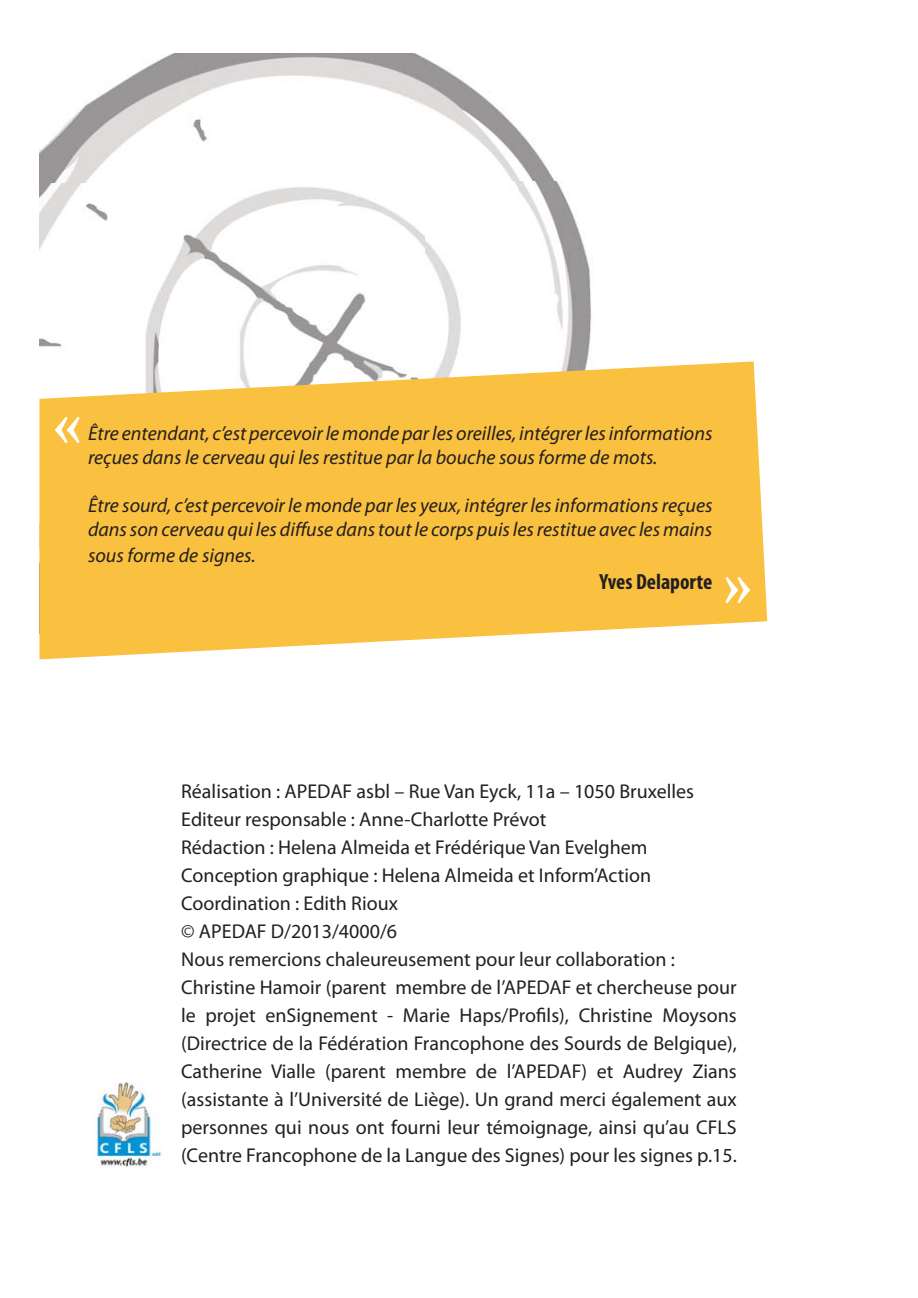
<style>
.page{position:relative;width:918px;height:1298px;background:#fff}
.page>*{position:absolute;margin:0;border:0;box-sizing:border-box;transform-origin:0 0}
.t1{font:600 70px "Minion Pro";color:#fff}
.t2{font:700 condensed 22px "Myriad Pro";color:#231f20}
.t3{font:20px/28px "Myriad Pro";color:#231f20}
.t4{font:italic 20px/24px "Myriad Pro";color:#231f20}
</style>
<div class="page">
<img style="left:39px;top:54px;width:553px;height:307px">
<svg style="left:39px;top:361px;width:728px;height:298px;background:#f9c758"></svg>
<img style="left:96px;top:1082px;width:66px;height:85px">
<h1 class="t1" style="left:51px;top:380px;width:33px">«</h1>
<p class="t4" style="left:88px;top:423px;width:626px">Être entendant, c’est percevoir le monde par les oreilles, intégrer les informations reçues dans le cerveau qui les restitue par la bouche sous forme de mots.</p>
<p class="t4" style="left:88px;top:495px;width:626px">Être sourd, c’est percevoir le monde par les yeux, intégrer les informations reçues dans son cerveau qui les diffuse dans tout le corps puis les restitue avec les mains</p>
<p class="t4" style="left:88px;top:545px;width:169px">sous forme de signes.</p>
<p class="t2" style="left:599px;top:568px;width:114px">Yves Delaporte</p>
<h1 class="t1" style="left:754px;top:640px;width:33px;rotate:-180deg">«</h1>
<p class="t3" style="left:181px;top:779px;width:557px">Réalisation : APEDAF asbl – Rue Van Eyck, 11a – 1050 Bruxelles Editeur responsable : Anne-Charlotte Prévot<br>Rédaction : Helena Almeida et Frédérique Van Evelghem Conception graphique : Helena Almeida et Inform’Action Coordination : Edith Rioux<br>© APEDAF D/2013/4000/6<br>Nous remercions chaleureusement pour leur collaboration :<br>Christine Hamoir (parent membre de l’APEDAF et chercheuse pour le projet enSignement - Marie Haps/Profils), Christine Moysons (Directrice de la Fédération Francophone des Sourds de Belgique), Catherine Vialle (parent membre de l’APEDAF) et Audrey Zians (assistante à l’Université de Liège). Un grand merci également aux personnes qui nous ont fourni leur témoignage, ainsi qu’au CFLS (Centre Francophone de la Langue des Signes) pour les signes p.15.</p>
</div>
